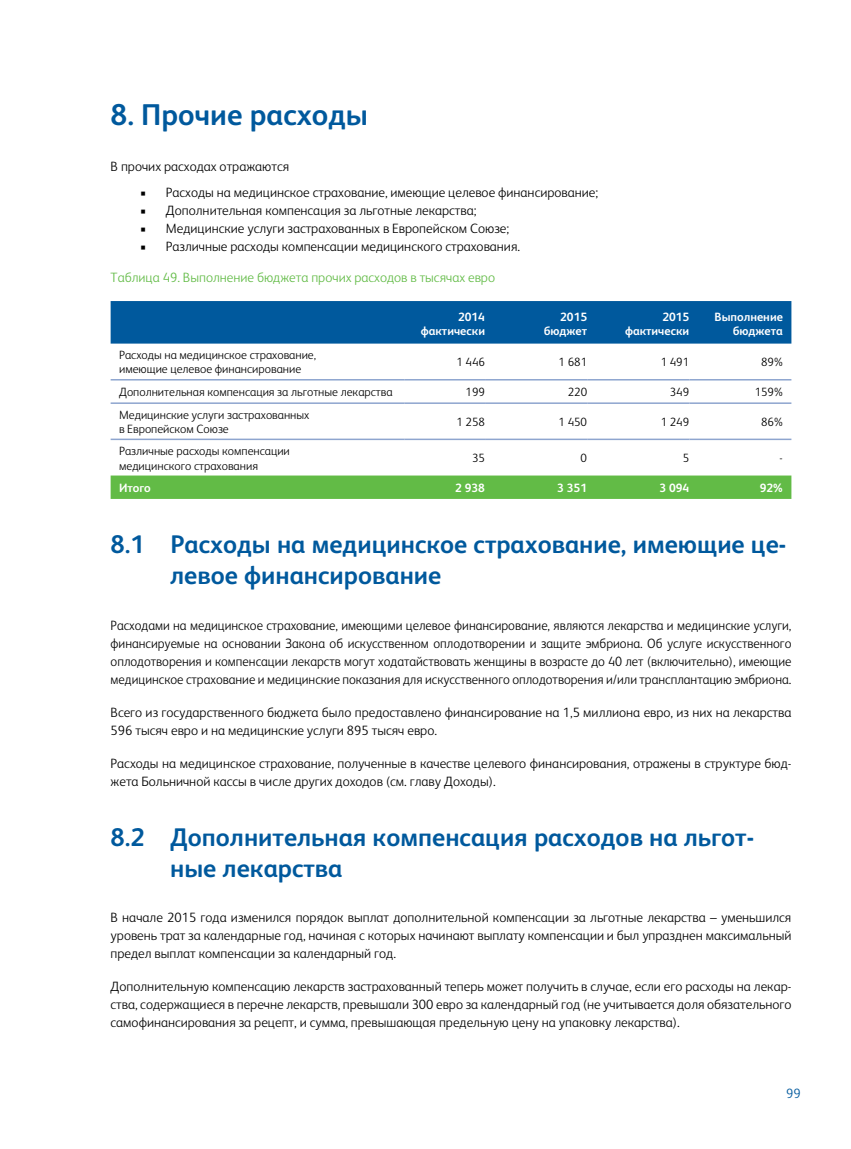
<style>
.page{position:relative;width:851px;height:1149px;background:#fff}
.page>*{position:absolute;margin:0;border:0;box-sizing:border-box;transform-origin:0 0}
.t1{font:700 30px "FS Albert Pro";color:#00599d}
.t2{font:700 25.5px/30.6px "FS Albert Pro";color:#00599d}
.t3{font:300 13.5px/18px "FS Albert Pro";color:#000}
.t4{font:300 13.5px/18px "FS Albert Pro";color:#000;text-align:justify;scale:.96 1}
.t5{font:300 13.5px "FS Albert Pro";color:#62bb46}
.t6{font:300 13.5px "FS Albert Pro";color:#00599d}
.t7{font:300 12px/14.4px "FS Albert Pro";color:#000}
.t8{font:700 12px/14.4px "FS Albert Pro";color:#fff;text-align:right}
.s1{font-family:"Minion Pro";font-weight:400}
</style>
<div class="page">
<div style="left:111px;top:301px;width:680px;height:42px;background:#00599d"></div>
<svg style="left:111px;top:475px;width:680px;height:24px;background:#65bc4a"></svg>
<hr style="left:111px;top:379px;width:293px;height:1px;background:#8ea5cf">
<hr style="left:404px;top:379px;width:81px;height:1px;background:#8ea5cf">
<hr style="left:485px;top:379px;width:102px;height:1px;background:#8ea5cf">
<hr style="left:587px;top:379px;width:102px;height:1px;background:#8ea5cf">
<hr style="left:689px;top:379px;width:102px;height:1px;background:#8ea5cf">
<hr style="left:111px;top:402px;width:293px;height:2px;background:#8ea5cf">
<hr style="left:404px;top:402px;width:81px;height:2px;background:#8ea5cf">
<hr style="left:485px;top:402px;width:102px;height:2px;background:#8ea5cf">
<hr style="left:587px;top:402px;width:102px;height:2px;background:#8ea5cf">
<hr style="left:689px;top:402px;width:102px;height:2px;background:#8ea5cf">
<hr style="left:111px;top:438px;width:293px;height:2px;background:#8ea5cf">
<hr style="left:404px;top:438px;width:81px;height:2px;background:#8ea5cf">
<hr style="left:485px;top:438px;width:102px;height:2px;background:#8ea5cf">
<hr style="left:587px;top:438px;width:102px;height:2px;background:#8ea5cf">
<hr style="left:689px;top:438px;width:102px;height:2px;background:#8ea5cf">
<h1 class="t1" style="left:111px;top:94px;width:259px">8. Прочие расходы</h1>
<p class="t3" style="left:111px;top:156px;width:180px">В прочих расходах отражаются</p>
<p class="t3" style="left:140px;top:183px;width:459px"><span class="s1">■</span> Расходы на медицинское страхование, имеющие целевое финансирование;</p>
<p class="t3" style="left:140px;top:201px;width:337px"><span class="s1">■</span> Дополнительная компенсация за льготные лекарства;</p>
<p class="t3" style="left:140px;top:219px;width:370px"><span class="s1">■</span> Медицинские услуги застрахованных в Европейском Союзе;</p>
<p class="t3" style="left:140px;top:237px;width:381px"><span class="s1">■</span> Различные расходы компенсации медицинского страхования.</p>
<p class="t5" style="left:111px;top:268px;width:386px">Таблица 49. Выполнение бюджета прочих расходов в тысячах евро</p>
<p class="t8" style="left:420px;top:308px;width:66px">2014 фактически</p>
<p class="t8" style="left:543px;top:308px;width:45px">2015 бюджет</p>
<p class="t8" style="left:625px;top:308px;width:66px">2015 фактически</p>
<p class="t8" style="left:714px;top:308px;width:70px">Выполнение бюджета</p>
<p class="t7" style="left:119px;top:346px;width:198px">Расходы на медицинское страхование, имеющие целевое финансирование</p>
<p class="t7" style="left:456px;top:354px;width:30px">1 446</p>
<p class="t7" style="left:558px;top:354px;width:30px">1 681</p>
<p class="t7" style="left:660px;top:354px;width:30px">1 491</p>
<p class="t7" style="left:761px;top:354px;width:23px">89%</p>
<p class="t7" style="left:119px;top:384px;width:275px">Дополнительная компенсация за льготные лекарства</p>
<p class="t7" style="left:465px;top:384px;width:21px">199</p>
<p class="t7" style="left:567px;top:384px;width:21px">220</p>
<p class="t7" style="left:669px;top:384px;width:21px">349</p>
<p class="t7" style="left:754px;top:384px;width:30px">159%</p>
<p class="t7" style="left:119px;top:406px;width:192px">Медицинские услуги застрахованных в Европейском Союзе</p>
<p class="t7" style="left:456px;top:413px;width:30px">1 258</p>
<p class="t7" style="left:558px;top:413px;width:30px">1 450</p>
<p class="t7" style="left:660px;top:413px;width:30px">1 249</p>
<p class="t7" style="left:761px;top:413px;width:23px">86%</p>
<p class="t7" style="left:119px;top:443px;width:172px">Различные расходы компенсации медицинского страхования</p>
<p class="t7" style="left:472px;top:450px;width:14px">35</p>
<p class="t7" style="left:580px;top:450px;width:8px">0</p>
<p class="t7" style="left:682px;top:450px;width:8px">5</p>
<p class="t7" style="left:779px;top:450px;width:5px">-</p>
<p class="t8" style="left:119px;top:480px;width:33px">Итого</p>
<p class="t8" style="left:455px;top:480px;width:31px">2 938</p>
<p class="t8" style="left:557px;top:480px;width:31px">3 351</p>
<p class="t8" style="left:659px;top:480px;width:31px">3 094</p>
<p class="t8" style="left:759px;top:480px;width:25px">92%</p>
<h2 class="t2" style="left:170px;top:528px;width:617px;text-indent:-60px">8.1 Расходы на медицинское страхование, имеющие це&shy;левое финансирование</h2>
<p class="t4" style="left:111px;top:615px;width:710px">Расходами на медицинское страхование, имеющими целевое финансирование, являются лекарства и медицинские услуги, финансируемые на основании Закона об искусственном оплодотворении и защите эмбриона. Об услуге искусственного оплодотворения и компенсации лекарств могут ходатайствовать женщины в возрасте до 40 лет (включительно), имеющие медицинское страхование и медицинские показания для искусственного оплодотворения и/или трансплантацию эмбриона.</p>
<p class="t3" style="left:111px;top:702px;width:682px">Всего из государственного бюджета было предоставлено финансирование на 1,5 миллиона евро, из них на лекарства<br>596 тысяч евро и на медицинские услуги 895 тысяч евро.</p>
<p class="t3" style="left:111px;top:752px;width:682px">Расходы на медицинское страхование, полученные в качестве целевого финансирования, отражены в структуре бюд&shy;жета Больничной кассы в числе других доходов (см. главу Доходы).</p>
<h2 class="t2" style="left:170px;top:820px;width:585px;text-indent:-60px">8.2 Дополнительная компенсация расходов на льгот&shy;ные лекарства</h2>
<p class="t3" style="left:111px;top:907px;width:682px;text-align:justify">В начале 2015 года изменился порядок выплат дополнительной компенсации за льготные лекарства – уменьшился уровень трат за календарные год, начиная с которых начинают выплату компенсации и был упразднен максимальный предел выплат компенсации за календарный год.</p>
<p class="t3" style="left:111px;top:976px;width:682px;text-align:justify">Дополнительную компенсацию лекарств застрахованный теперь может получить в случае, если его расходы на лекар&shy;ства, содержащиеся в перечне лекарств, превышали 300 евро за календарный год (не учитывается доля обязательного самофинансирования за рецепт, и сумма, превышающая предельную цену на упаковку лекарства).</p>
<p class="t6" style="left:785px;top:1083px;width:16px">99</p>
</div>
